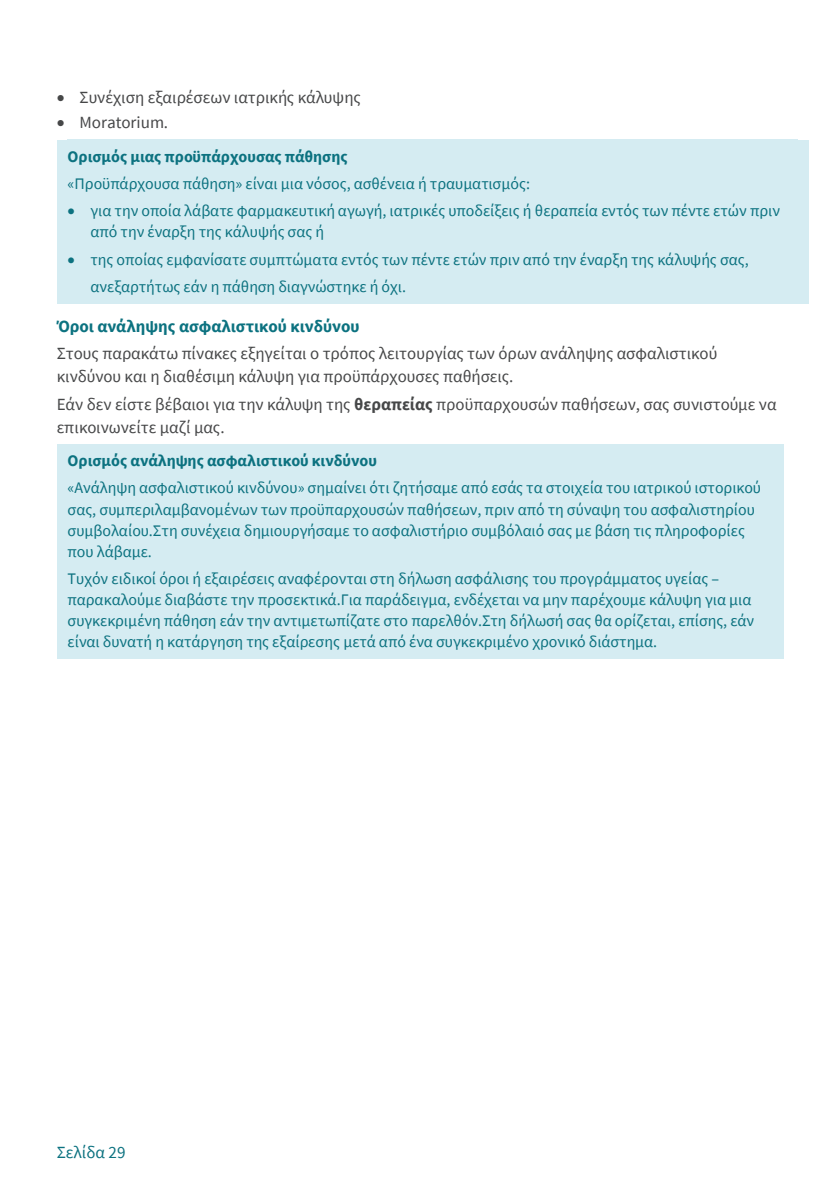
<style>
.page{position:relative;width:840px;height:1191px;background:#fff}
.page>*{position:absolute;margin:0;border:0;box-sizing:border-box;transform-origin:0 0}
.t1{font:17px/27.4px "Source Sans Pro";color:#464748}
.t2{font:17px "Source Sans Pro Regular 2";color:#464748}
.t3{font:17px "Source Sans Pro";color:#0c7280}
.t4{font:16px/21.2px "Source Sans Pro";color:#0c7280}
.s1{font-weight:700}
.s2{font-weight:700;color:#0c7280}
.s3{font-family:"Source Sans Pro Regular 2"}
</style>
<div class="page">
<div style="left:57px;top:140px;width:751px;height:163px;background:#d5ecf2"></div>
<div style="left:57px;top:444px;width:726px;height:214px;background:#d5ecf2"></div>
<p class="t1" style="left:57px;top:83px;width:305px">• Συνέχιση εξαιρέσεων ιατρικής κάλυψης</p>
<p class="t2" style="left:57px;top:112px;width:113px">• Moratorium.</p>
<p class="t4" style="left:67px;top:143px;width:463px;line-height:27.2px"><span class="s1">Ορισμός μιας προϋπάρχουσας πάθησης<br></span>«Προϋπάρχουσα πάθηση» είναι μια νόσος, ασθένεια ή τραυματισμός:</p>
<p class="t4" style="left:90px;top:200px;width:690px;text-indent:-23px">• για την οποία λάβατε φαρμακευτική αγωγή, ιατρικές υποδείξεις ή θεραπεία εντός των πέντε ετών πριν από την έναρξη της κάλυψής σας ή</p>
<p class="t4" style="left:90px;top:245px;width:659px;line-height:27.4px;text-indent:-23px">• της οποίας εμφανίσατε συμπτώματα εντός των πέντε ετών πριν από την έναρξη της κάλυψής σας, ανεξαρτήτως εάν η πάθηση διαγνώστηκε ή όχι.</p>
<p class="t1" style="left:57px;top:313px;width:662px"><span class="s2">Όροι ανάληψης ασφαλιστικού κινδύνου<br></span>Στους παρακάτω πίνακες εξηγείται ο τρόπος λειτουργίας των όρων ανάληψης ασφαλιστικού</p>
<p class="t1" style="left:57px;top:362px;width:721px;line-height:28.6px">κινδύνου και η διαθέσιμη κάλυψη για προϋπάρχουσες παθήσεις.<br>Εάν δεν είστε βέβαιοι για την κάλυψη της <span class="s1">θεραπείας</span> προϋπαρχουσών παθήσεων, σας συνιστούμε να</p>
<p class="t1" style="left:57px;top:413px;width:169px">επικοινωνείτε μαζί μας.</p>
<p class="t4" style="left:67px;top:447px;width:694px;line-height:27.2px"><span class="s1">Ορισμός ανάληψης ασφαλιστικού κινδύνου<br></span>«Ανάληψη ασφαλιστικού κινδύνου» σημαίνει ότι ζητήσαμε από εσάς τα στοιχεία του ιατρικού ιστορικού</p>
<p class="t4" style="left:67px;top:498px;width:688px">σας, συμπεριλαμβανομένων των προϋπαρχουσών παθήσεων, πριν από τη σύναψη του ασφαλιστηρίου συμβολαίου.Στη συνέχεια δημιουργήσαμε το ασφαλιστήριο συμβόλαιό σας με βάση τις πληροφορίες που λάβαμε.</p>
<p class="t4" style="left:67px;top:568px;width:687px">Τυχόν ειδικοί όροι ή εξαιρέσεις αναφέρονται στη δήλωση ασφάλισης του προγράμματος υγείας – παρακαλούμε διαβάστε την προσεκτικά.Για παράδειγμα, ενδέχεται να μην παρέχουμε κάλυψη για μια συγκεκριμένη πάθηση εάν την αντιμετωπίζατε στο παρελθόν.Στη δήλωσή σας θα ορίζεται, επίσης, εάν είναι δυνατή η κατάργηση της εξαίρεσης μετά από ένα συγκεκριμένο χρονικό διάστημα.</p>
<p class="t3" style="left:57px;top:1142px;width:70px">Σελίδα <span class="s3">29</span></p>
</div>
